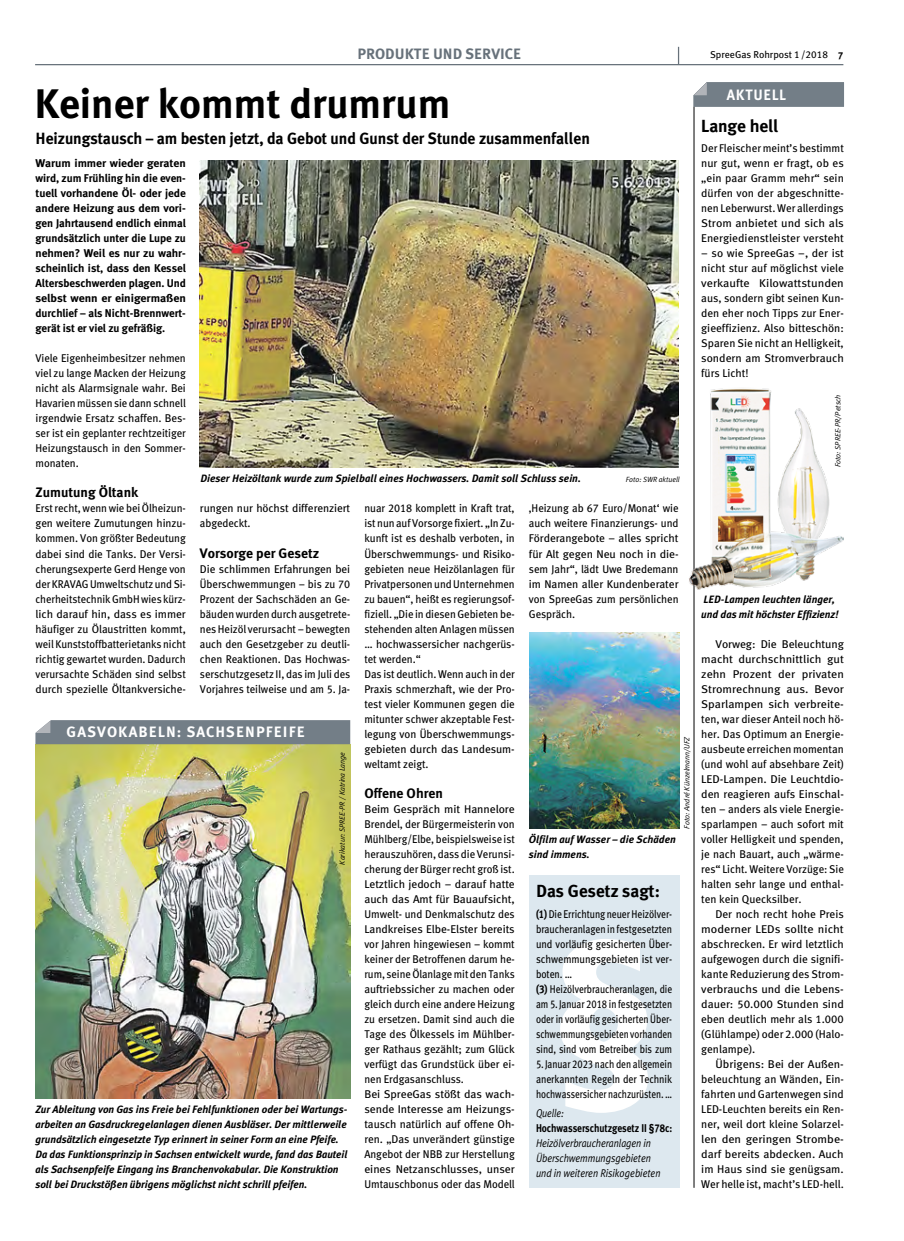
<style>
.page{position:relative;width:904px;height:1241px;background:#fff}
.page>*{position:absolute;margin:0;border:0;box-sizing:border-box;transform-origin:0 0}
.t1{font:41.25px "Meta Bold LF";color:#000}
.t2{font:700 17.5px "Meta Plus";color:#000}
.t3{font:17.5px "Meta Bold LF";letter-spacing:-.005em;color:#000}
.t4{font:700 16.25px "Meta Plus";letter-spacing:-.005em;color:#000}
.t5{font:700 15px "Meta Plus";letter-spacing:.07em;color:#fff}
.t6{font:700 15px "Meta Plus";color:#67717a}
.t7{font:700 15px "Meta Plus";letter-spacing:.05em;color:#fff;scale:.95 1}
.t8{font:13.75px "Meta Bold LF";color:#000}
.t9{font:11.25px/15px "Meta Book LF";letter-spacing:-.005em;color:#000;text-align:justify;scale:.96 1}
.t10{font:11.25px/15px "Meta Book LF";letter-spacing:-.005em;color:#000;scale:1.04 1}
.t11{font:11.25px/15px "Meta Book LF";letter-spacing:-.005em;color:#000;text-align:justify}
.t12{font:11.25px/15px "Meta Book LF";letter-spacing:-.005em;color:#000;scale:.86 1}
.t13{font:11.25px/15px "Meta Bold LF";letter-spacing:-.005em;color:#000;text-align:justify;scale:1.05 1}
.t14{font:11.25px/15px "Meta Book LF";letter-spacing:-.005em;color:#000;text-align:justify;scale:1.05 1}
.t15{font:italic 11.25px/15px "Meta Plus Normal";letter-spacing:-.005em;color:#000;scale:.86 1}
.t16{font:11.25px "Meta Bold LF";letter-spacing:-.005em;color:#000;scale:.85 1}
.t17{font:italic 11.25px "Meta Plus Normal";letter-spacing:-.005em;color:#000;scale:.84 1}
.t18{font:italic 700 10.62px/15px "Meta Plus";letter-spacing:-.005em;color:#000}
.t19{font:10px "Meta Book LF";color:#000}
.t20{font:italic 7.5px "Meta Plus Normal";letter-spacing:-.005em;color:#000}
.s1{font-family:"Meta Bold LF"}
</style>
<div class="page">
<div style="left:529px;top:875px;width:150px;height:312px;background:#dde8ef"></div>
<img style="left:35px;top:744px;width:315px;height:354px">
<hr style="left:35px;top:64px;width:808px;height:1px;background:#67717a">
<svg style="left:678px;top:47px;width:1px;height:17px"></svg>
<hr style="left:693px;top:106px;width:1px;height:1081px;background:#000">
<svg style="left:693px;top:82px;width:151px;height:24px;background:#78828b"></svg>
<div style="left:35px;top:720px;width:315px;height:24px;background:#737e87"></div>
<img style="left:200px;top:161px;width:478px;height:306px">
<img style="left:529px;top:632px;width:150px;height:196px">
<svg style="left:560px;top:939px;width:88px;height:173px"></svg>
<img style="left:689px;top:388px;width:154px;height:201px">
<h3 class="t6" style="left:357px;top:45px;width:165px">PRODUKTE UND SERVICE</h3>
<p class="t19" style="left:710px;top:49px;width:135px">SpreeGas Rohrpost 1/2018 <span class="s1">7</span></p>
<h3 class="t7" style="left:727px;top:86px;width:64px">AKTUELL</h3>
<h1 class="t1" style="left:35px;top:79px;width:417px">Keiner kommt drumrum</h1>
<h2 class="t3" style="left:701px;top:115px;width:78px">Lange hell</h2>
<p class="t11" style="left:701px;top:141px;width:144px">Der Fleischer meint’s bestimmt nur gut, wenn er fragt, ob es „ein paar Gramm mehr“ sein dürfen von der abgeschnitte&shy;nen Leberwurst. Wer allerdings Strom anbietet und sich als Energiedienstleister versteht</p>
<p class="t11" style="left:701px;top:246px;width:144px">– so wie SpreeGas –, der ist nicht stur auf möglichst viele verkaufte Kilowattstunden aus, sondern gibt seinen Kun&shy;den eher noch Tipps zur Ener&shy;gieeffizienz. Also bitteschön:<br>Sparen Sie nicht an Helligkeit, sondern am Stromverbrauch fürs Licht!</p>
<h3 class="t4" style="left:36px;top:129px;width:556px">Heizungstausch – am besten jetzt, da Gebot und Gunst der Stunde zusammenfallen</h3>
<p class="t13" style="left:36px;top:156px;width:145px">Warum immer wieder geraten wird, zum Frühling hin die even&shy;tuell vorhandene Öl- oder jede andere Heizung aus dem vori&shy;gen Jahrtausend endlich einmal grundsätzlich unter die Lupe zu nehmen? Weil es nur zu wahr&shy;scheinlich ist, dass den Kessel Altersbeschwerden plagen. Und selbst wenn er einigermaßen durchlief – als Nicht-Brennwert&shy;gerät ist er viel zu gefräßig.</p>
<p class="t9" style="left:36px;top:351px;width:158px">Viele Eigenheimbesitzer nehmen viel zu lange Macken der Heizung nicht als Alarmsignale wahr. Bei Havarien müssen sie dann schnell irgendwie Ersatz schaffen. Bes&shy;ser ist ein geplanter rechtzeitiger Heizungstausch in den Sommer&shy;monaten.</p>
<p class="t8" style="left:36px;top:484px;width:104px">Zumutung Öltank</p>
<p class="t9" style="left:36px;top:501px;width:158px">Erst recht, wenn wie bei Ölheizun&shy;gen weitere Zumutungen hinzu&shy;kommen. Von größter Bedeutung dabei sind die Tanks. Der Versi&shy;cherungsexperte Gerd Henge von der KRAVAG Umweltschutz und Si&shy;cherheitstechnik GmbH wies kürz&shy;lich darauf hin, dass es immer häufiger zu Ölaustritten kommt, weil Kunststoffbatterietanks nicht richtig gewartet wurden. Dadurch verursachte Schäden sind selbst durch spezielle Öltankversiche-</p>
<p class="t20" style="left:833px;top:467px;width:74px;rotate:-90deg">Foto: SPREE-PR/Petsch</p>
<p class="t18" style="left:200px;top:471px;width:382px">Dieser Heizöltank wurde zum Spielball eines Hochwassers. Damit soll Schluss sein.</p>
<p class="t20" style="left:625px;top:475px;width:56px">Foto: SWR aktuell</p>
<p class="t9" style="left:529px;top:501px;width:157px">‚Heizung ab 67 Euro/Monat‘ wie auch weitere Finanzierungs- und Förderangebote – alles spricht für Alt gegen Neu noch in die&shy;sem Jahr“, lädt Uwe Bredemann im Namen aller Kundenberater von SpreeGas zum persönlichen Gespräch.</p>
<p class="t11" style="left:200px;top:501px;width:152px">rungen nur höchst differenziert abgedeckt.</p>
<p class="t8" style="left:200px;top:544px;width:121px">Vorsorge per Gesetz</p>
<p class="t11" style="left:200px;top:561px;width:152px">Die schlimmen Erfahrungen bei Überschwemmungen – bis zu 70<br>Prozent der Sachschäden an Ge&shy;bäuden wurden durch ausgetrete&shy;nes Heizöl verursacht – bewegten auch den Gesetzgeber zu deutli&shy;chen Reaktionen. Das Hochwas&shy;serschutzgesetz II, das im Juli des Vorjahres teilweise und am 5. Ja-</p>
<p class="t9" style="left:364px;top:501px;width:158px;text-align:left">nuar 2018 komplett in Kraft trat, ist nun auf Vorsorge fixiert. „In Zu&shy;kunft ist es deshalb verboten, in<br>Überschwemmungs- und Risiko&shy;gebieten neue Heizölanlagen für<br>Privatpersonen und Unternehmen zu bauen“, heißt es regierungsof&shy;fiziell. „Die in diesen Gebieten be&shy;stehenden alten Anlagen müssen … hochwassersicher nachgerüs&shy;tet werden.“<br>Das ist deutlich. Wenn auch in der<br>Praxis schmerzhaft, wie der Pro&shy;test vieler Kommunen gegen die mitunter schwer akzeptable Fest&shy;legung von Überschwemmungs&shy;gebieten durch das Landesum&shy;weltamt zeigt.</p>
<p class="t8" style="left:364px;top:784px;width:80px">Offene Ohren</p>
<p class="t10" style="left:364px;top:801px;width:146px">Beim Gespräch mit Hannelore<br>Brendel, der Bürgermeisterin von<br>Mühlberg/Elbe, beispielsweise ist herauszuhören, dass die Verunsi&shy;cherung der Bürger recht groß ist.<br>Letztlich jedoch – darauf hatte auch das Amt für Bauaufsicht,<br>Umwelt- und Denkmalschutz des<br>Landkreises Elbe-Elster bereits vor Jahren hingewiesen – kommt keiner der Betroffenen darum he&shy;rum, seine Ölanlage mit den Tanks auftriebssicher zu machen oder gleich durch eine andere Heizung zu ersetzen. Damit sind auch die<br>Tage des Ölkessels im Mühlber&shy;ger Rathaus gezählt; zum Glück verfügt das Grundstück über ei&shy;nen Erdgasanschluss.<br>Bei SpreeGas stößt das wach&shy;sende Interesse am Heizungs&shy;tausch natürlich auf offene Oh&shy;ren. „Das unverändert günstige<br>Angebot der NBB zur Herstellung eines Netzanschlusses, unser<br>Umtauschbonus oder das Modell</p>
<p class="t18" style="left:701px;top:591px;width:139px">LED-Lampen leuchten länger, und das mit höchster Effizienz!</p>
<p class="t10" style="left:701px;top:636px;width:139px;text-align:justify;text-indent:14px">Vorweg: Die Beleuchtung macht durchschnittlich gut zehn Prozent der privaten Stromrechnung aus. Bevor Sparlampen sich verbreite&shy;ten, war dieser Anteil noch hö&shy;her. Das Optimum an Energie&shy;ausbeute erreichen momentan (und wohl auf absehbare Zeit)<br>LED-Lampen. Die Leuchtdio&shy;den reagieren aufs Einschal&shy;ten – anders als viele Energie&shy;sparlampen – auch sofort mit voller Helligkeit und spenden, je nach Bauart, auch „wärme&shy;res“ Licht. Weitere Vorzüge: Sie halten sehr lange und enthal&shy;ten kein Quecksilber.</p>
<p class="t11" style="left:701px;top:906px;width:144px;text-indent:14px">Der noch recht hohe Preis moderner LEDs sollte nicht abschrecken. Er wird letztlich aufgewogen durch die signifi&shy;kante Reduzierung des Strom&shy;verbrauchs und die Lebens&shy;dauer: 50.000 Stunden sind eben deutlich mehr als 1.000 (Glühlampe) oder 2.000 (Halo&shy;genlampe).</p>
<p class="t14" style="left:701px;top:1056px;width:137px;text-indent:14px">Übrigens: Bei der Außen&shy;beleuchtung an Wänden, Ein&shy;fahrten und Gartenwegen sind LED-Leuchten bereits ein Ren&shy;ner, weil dort kleine Solarzel&shy;len den geringen Strombe&shy;darf bereits abdecken. Auch im Haus sind sie genügsam.<br>Wer helle ist, macht’s LED-hell.</p>
<h3 class="t5" style="left:67px;top:723px;width:240px">GASVOKABELN: SACHSENPFEIFE</h3>
<p class="t20" style="left:682px;top:828px;width:93px;rotate:-90deg">Foto: André Künzelmann/UFZ</p>
<p class="t20" style="left:338px;top:864px;width:114px;rotate:-90deg">Karikatur: SPREE-PR / Katrina Lange</p>
<p class="t18" style="left:529px;top:831px;width:148px">Ölfilm auf Wasser – die Schäden sind immens.</p>
<h2 class="t2" style="left:536px;top:880px;width:125px">Das Gesetz sagt:</h2>
<p class="t12" style="left:536px;top:906px;width:160px"><span class="s1">(1)</span> Die Errichtung neuer Heizölver&shy;braucheranlagen in festgesetzten und vorläufig gesicherten Über&shy;schwemmungsgebieten ist ver&shy;boten. …<br><span class="s1">(3)</span> Heizölverbraucheranlagen, die am 5.Januar 2018 in festgesetzten oder in vorläufig gesicherten Über&shy;schwemmungsgebieten vorhanden sind, sind vom Betreiber bis zum<br>5.Januar 2023 nach den allgemein anerkannten Regeln der Technik hochwassersicher nachzurüsten. …</p>
<p class="t17" style="left:536px;top:1105px;width:35px">Quelle:</p>
<p class="t16" style="left:536px;top:1120px;width:162px">Hochwasserschutzgesetz II §78c:</p>
<p class="t15" style="left:536px;top:1134px;width:146px">Heizölverbraucheranlagen in<br>Überschwemmungsgebieten und in weiteren Risikogebieten</p>
<p class="t18" style="left:35px;top:1101px;width:313px">Zur Ableitung von Gas ins Freie bei Fehlfunktionen oder bei Wartungs&shy;arbeiten an Gasdruckregelanlagen dienen Ausbläser. Der mittlerweile grundsätzlich eingesetzte Typ erinnert in seiner Form an eine Pfeife.<br>Da das Funktionsprinzip in Sachsen entwickelt wurde, fand das Bauteil als Sachsenpfeife Eingang ins Branchenvokabular. Die Konstruktion soll bei Druckstößen übrigens möglichst nicht schrill pfeifen.</p>
</div>
